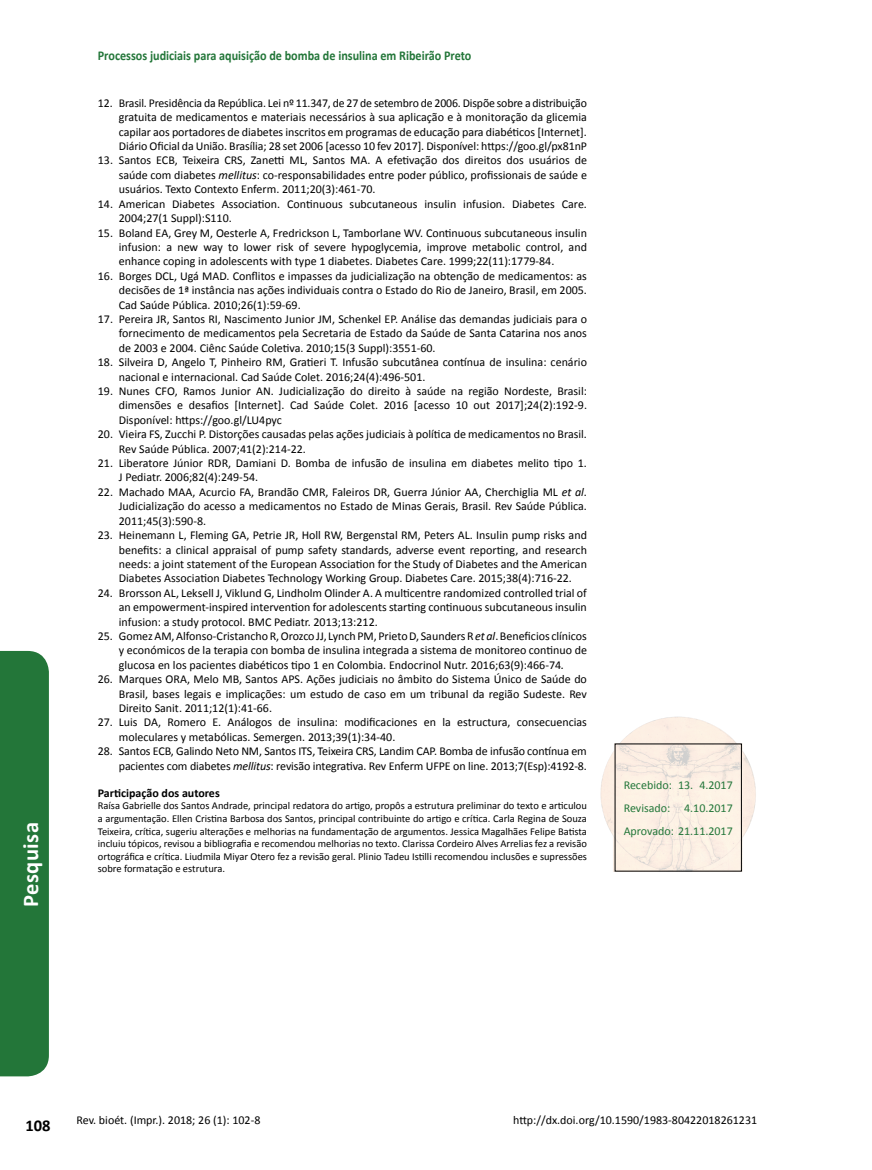
<style>
.page{position:relative;width:872px;height:1170px;background:#fff}
.page>*{position:absolute;margin:0;border:0;box-sizing:border-box;transform-origin:0 0}
.t1{font:700 22.5px "Calibri";letter-spacing:.02em;color:#fff}
.t2{font:700 16.5px "Calibri";color:#000}
.t3{font:700 13.5px "Calibri";color:#237639;scale:.9 1}
.t4{font:12px/14.4px "Calibri";color:#000;text-align:justify}
.t5{font:12px/23px "Calibri";color:#237639;text-align:justify}
.t6{font:700 12px "Calibri";color:#000}
.t7{font:10.5px/12.6px "Calibri";color:#000;text-align:justify}
.s1{font-style:italic}
</style>
<div class="page">
<img style="left:600px;top:716px;width:156px;height:155px">
<div style="left:0;top:651px;width:49px;height:425px;background:#237639"></div>
<h1 class="t1" style="left:16px;top:907px;width:86px;rotate:-90deg">Pesquisa</h1>
<p class="t3" style="left:98px;top:47px;width:416px">Processos judiciais para aquisição de bomba de insulina em Ribeirão Preto</p>
<p class="t4" style="left:119px;top:96px;width:470px;text-indent:-21px">12. Brasil. Presidência da República. Lei nº 11.347, de 27 de setembro de 2006. Dispõe sobre a distribuição gratuita de medicamentos e materiais necessários à sua aplicação e à monitoração da glicemia capilar aos portadores de diabetes inscritos em programas de educação para diabéticos [Internet].<br>Diário Oficial da União. Brasília; 28 set 2006 [acesso 10 fev 2017]. Disponível: https://goo.gl/px81nP</p>
<p class="t4" style="left:119px;top:153px;width:469px;text-indent:-21px">13. Santos ECB, Teixeira CRS, Zanetti ML, Santos MA. A efetivação dos direitos dos usuários de saúde com diabetes <span class="s1">mellitus</span>: co-responsabilidades entre poder público, profissionais de saúde e usuários. Texto Contexto Enferm. 2011;20(3):461-70.</p>
<p class="t4" style="left:119px;top:196px;width:469px;text-indent:-21px">14. American Diabetes Association. Continuous subcutaneous insulin infusion. Diabetes Care.<br>2004;27(1 Suppl):S110.</p>
<p class="t4" style="left:119px;top:225px;width:469px;text-indent:-21px">15. Boland EA, Grey M, Oesterle A, Fredrickson L, Tamborlane WV. Continuous subcutaneous insulin infusion: a new way to lower risk of severe hypoglycemia, improve metabolic control, and enhance coping in adolescents with type 1 diabetes. Diabetes Care. 1999;22(11):1779-84.</p>
<p class="t4" style="left:119px;top:268px;width:469px;text-indent:-21px">16. Borges DCL, Ugá MAD. Conflitos e impasses da judicialização na obtenção de medicamentos: as decisões de 1ª instância nas ações individuais contra o Estado do Rio de Janeiro, Brasil, em 2005.<br>Cad Saúde Pública. 2010;26(1):59-69.</p>
<p class="t4" style="left:119px;top:312px;width:469px;text-indent:-21px">17. Pereira JR, Santos RI, Nascimento Junior JM, Schenkel EP. Análise das demandas judiciais para o fornecimento de medicamentos pela Secretaria de Estado da Saúde de Santa Catarina nos anos de 2003 e 2004. Ciênc Saúde Coletiva. 2010;15(3 Suppl):3551-60.</p>
<p class="t4" style="left:119px;top:355px;width:469px;text-indent:-21px">18. Silveira D, Angelo T, Pinheiro RM, Gratieri T. Infusão subcutânea contínua de insulina: cenário nacional e internacional. Cad Saúde Colet. 2016;24(4):496-501.</p>
<p class="t4" style="left:119px;top:384px;width:470px;text-indent:-21px">19. Nunes CFO, Ramos Junior AN. Judicialização do direito à saúde na região Nordeste, Brasil: dimensões e desafios [Internet]. Cad Saúde Colet. 2016 [acesso 10 out 2017];24(2):192-9.<br>Disponível: https://goo.gl/LU4pyc</p>
<p class="t4" style="left:119px;top:427px;width:469px;text-indent:-21px">20. Vieira FS, Zucchi P. Distorções causadas pelas ações judiciais à política de medicamentos no Brasil.<br>Rev Saúde Pública. 2007;41(2):214-22.</p>
<p class="t4" style="left:119px;top:456px;width:469px;text-indent:-21px">21. Liberatore Júnior RDR, Damiani D. Bomba de infusão de insulina em diabetes melito tipo 1.<br>J Pediatr. 2006;82(4):249-54.</p>
<p class="t4" style="left:119px;top:484px;width:469px;text-indent:-21px">22. Machado MAA, Acurcio FA, Brandão CMR, Faleiros DR, Guerra Júnior AA, Cherchiglia ML <span class="s1">et al</span>.<br>Judicialização do acesso a medicamentos no Estado de Minas Gerais, Brasil. Rev Saúde Pública.<br>2011;45(3):590-8.</p>
<p class="t4" style="left:119px;top:528px;width:469px;text-indent:-21px">23. Heinemann L, Fleming GA, Petrie JR, Holl RW, Bergenstal RM, Peters AL. Insulin pump risks and benefits: a clinical appraisal of pump safety standards, adverse event reporting, and research needs: a joint statement of the European Association for the Study of Diabetes and the American Diabetes Association Diabetes Technology Working Group. Diabetes Care. 2015;38(4):716-22.</p>
<p class="t4" style="left:119px;top:585px;width:469px;text-indent:-21px">24. Brorsson AL, Leksell J, Viklund G, Lindholm Olinder A. A multicentre randomized controlled trial of an empowerment-inspired intervention for adolescents starting continuous subcutaneous insulin infusion: a study protocol. BMC Pediatr. 2013;13:212.</p>
<p class="t4" style="left:119px;top:628px;width:469px;text-indent:-21px">25. Gomez AM, Alfonso-Cristancho R, Orozco JJ, Lynch PM, Prieto D, Saunders R <span class="s1">et al</span>. Beneficios clínicos y económicos de la terapia con bomba de insulina integrada a sistema de monitoreo continuo de glucosa en los pacientes diabéticos tipo 1 en Colombia. Endocrinol Nutr. 2016;63(9):466-74<span class="s1">.</span></p>
<p class="t4" style="left:119px;top:672px;width:469px;text-indent:-21px">26. Marques ORA, Melo MB, Santos APS. Ações judiciais no âmbito do Sistema Único de Saúde do Brasil, bases legais e implicações: um estudo de caso em um tribunal da região Sudeste. Rev Direito Sanit. 2011;12(1):41-66.</p>
<p class="t4" style="left:119px;top:715px;width:469px;text-indent:-21px">27. Luis DA, Romero E. Análogos de insulina: modificaciones en la estructura, consecuencias moleculares y metabólicas. Semergen. 2013;39(1):34-40.</p>
<p class="t4" style="left:98px;top:744px;width:490px;text-align:right">28. Santos ECB, Galindo Neto NM, Santos ITS, Teixeira CRS, Landim CAP. Bomba de infusão contínua em pacientes com diabetes <span class="s1">mellitus</span>: revisão integrativa. Rev Enferm UFPE on line. 2013;7(Esp):4192-8.</p>
<p class="t6" style="left:98px;top:785px;width:123px">Participação dos autores</p>
<p class="t7" style="left:98px;top:799px;width:490px">Raísa Gabrielle dos Santos Andrade, principal redatora do artigo, propôs a estrutura preliminar do texto e articulou a argumentação. Ellen Cristina Barbosa dos Santos, principal contribuinte do artigo e crítica. Carla Regina de Souza Teixeira, crítica, sugeriu alterações e melhorias na fundamentação de argumentos. Jessica Magalhães Felipe Batista incluiu tópicos, revisou a bibliografia e recomendou melhorias no texto. Clarissa Cordeiro Alves Arrelias fez a revisão ortográfica e crítica. Liudmila Miyar Otero fez a revisão geral. Plinio Tadeu Istilli recomendou inclusões e supressões sobre formatação e estrutura.</p>
<p class="t5" style="left:623px;top:773px;width:111px">Recebido: 13. 4.2017<br>Revisado: 4.10.2017<br>Aprovado: 21.11.2017</p>
<h2 class="t2" style="left:26px;top:1115px;width:27px">108</h2>
<p class="t4" style="left:77px;top:1113px;width:185px">Rev. bioét. (Impr.). 2018; 26 (1): 102-8</p>
<p class="t4" style="left:513px;top:1113px;width:245px">http://dx.doi.org/10.1590/1983-80422018261231</p>
</div>
